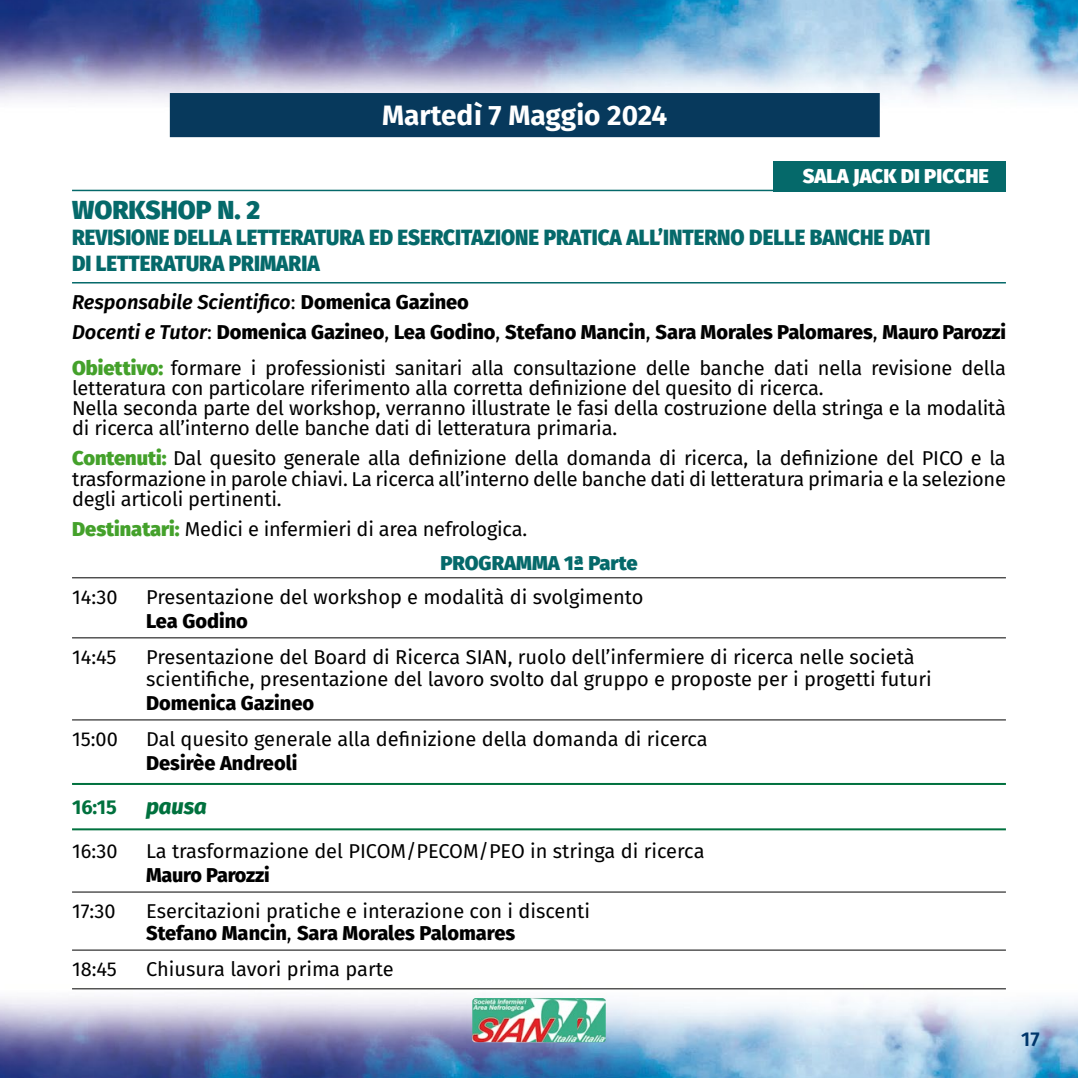
<style>
.page{position:relative;width:1078px;height:1078px;background:#fff}
.page>*{position:absolute;margin:0;border:0;box-sizing:border-box;transform-origin:0 0}
.t1{font:700 28px "Fira Sans";color:#fff}
.t2{font:800 26px "Fira Sans";color:#05696a}
.t3{font:800 22px "Fira Sans";color:#05696a;scale:.93 1}
.t4{font:italic 800 22px "Fira Sans";color:#00713e}
.t5{font:20px/20px "Fira Sans";letter-spacing:-.01em;color:#000}
.t6{font:800 20px "Fira Sans";color:#000}
.t7{font:italic 600 20px "Fira Sans";color:#000}
.t8{font:800 20px "Fira Sans";color:#fff}
.t9{font:800 20px "Fira Sans";color:#05696a}
.t10{font:700 20px "Fira Sans";color:#00713e}
.t11{font:600 20px "Fira Sans";color:#00366b}
.s1{font-weight:400;font-style:normal}
.s2{font-weight:800;font-style:normal}
.s3{font-weight:600;font-style:italic}
.s4{font-weight:400}
.s5{font-weight:800;color:#44a12b}
</style>
<div class="page">
<img style="left:0;top:0;width:1077px;height:1077px">
<img style="left:577px;top:997px;width:28px;height:44px">
<img style="left:472px;top:997px;width:105px;height:44px">
<div style="left:170px;top:93px;width:709px;height:44px;background:#07395c"></div>
<hr style="left:72px;top:190px;width:739px;height:1px;background:#05696a">
<hr style="left:72px;top:282px;width:933px;height:1px;background:#05696a">
<hr style="left:72px;top:988px;width:933px;height:1px;background:#000">
<div style="left:772px;top:161px;width:233px;height:30px;background:#05696a"></div>
<hr style="left:72px;top:577px;width:933px;height:1px;background:#000">
<hr style="left:72px;top:637px;width:933px;height:1px;background:#000">
<hr style="left:72px;top:719px;width:933px;height:1px;background:#000">
<hr style="left:72px;top:891px;width:933px;height:1px;background:#000">
<hr style="left:72px;top:949px;width:933px;height:1px;background:#000">
<hr style="left:72px;top:782px;width:933px;height:2px;background:#00713e">
<hr style="left:72px;top:828px;width:933px;height:2px;background:#00713e">
<p class="t1" style="left:382px;top:92px;width:286px">Martedì 7 Maggio 2024</p>
<p class="t8" style="left:802px;top:158px;width:188px">SALA JACK DI PICCHE</p>
<p class="t2" style="left:72px;top:187px;width:189px">WORKSHOP N. 2</p>
<p class="t3" style="left:72px;top:218px;width:924px">REVISIONE DELLA LETTERATURA ED ESERCITAZIONE PRATICA ALL’INTERNO DELLE BANCHE DATI</p>
<p class="t3" style="left:72px;top:244px;width:268px">DI LETTERATURA PRIMARIA</p>
<p class="t7" style="left:72px;top:286px;width:398px">Responsabile Scientifico<span class="s1">:</span> <span class="s2">Domenica Gazineo</span></p>
<p class="t6" style="left:72px;top:315px;width:935px"><span class="s3">Docenti e Tutor</span><span class="s4">:</span> Domenica Gazineo<span class="s4">,</span> Lea Godino<span class="s4">,</span> Stefano Mancin<span class="s4">,</span> Sara Morales Palomares<span class="s4">,</span> Mauro Parozzi</p>
<p class="t5" style="left:72px;top:358px;width:935px"><span class="s5">Obiettivo:</span> formare i professionisti sanitari alla consultazione delle banche dati nella revisione della letteratura con particolare riferimento alla corretta definizione del quesito di ricerca.</p>
<p class="t5" style="left:72px;top:398px;width:935px">Nella seconda parte del workshop, verranno illustrate le fasi della costruzione della stringa e la modalità di ricerca all’interno delle banche dati di letteratura primaria.</p>
<p class="t5" style="left:72px;top:448px;width:935px;text-align:justify"><span class="s5">Contenuti:</span> Dal quesito generale alla definizione della domanda di ricerca, la definizione del PICO e la trasformazione in parole chiavi. La ricerca all’interno delle banche dati di letteratura primaria e la selezione degli articoli pertinenti.</p>
<p class="t5" style="left:72px;top:518px;width:456px"><span class="s5">Destinatari:</span> Medici e infermieri di area nefrologica.</p>
<p class="t9" style="left:440px;top:544px;width:199px">PROGRAMMA 1ª Parte</p>
<p class="t5" style="left:72px;top:586px;width:47px">14:30</p>
<p class="t5" style="left:146px;top:586px;width:498px">Presentazione del workshop e modalità di svolgimento</p>
<p class="t6" style="left:146px;top:603px;width:103px">Lea Godino</p>
<p class="t5" style="left:72px;top:646px;width:46px">14:45</p>
<p class="t5" style="left:146px;top:646px;width:770px">Presentazione del Board di Ricerca SIAN, ruolo dell’infermiere di ricerca nelle società</p>
<p class="t5" style="left:146px;top:668px;width:787px">scientifiche, presentazione del lavoro svolto dal gruppo e proposte per i progetti futuri</p>
<p class="t6" style="left:146px;top:685px;width:169px">Domenica Gazineo</p>
<p class="t5" style="left:72px;top:728px;width:47px">15:00</p>
<p class="t5" style="left:146px;top:728px;width:563px">Dal quesito generale alla definizione della domanda di ricerca</p>
<p class="t6" style="left:146px;top:745px;width:153px">Desirèe Andreoli</p>
<p class="t10" style="left:72px;top:789px;width:46px">16:15</p>
<p class="t4" style="left:146px;top:786px;width:62px">pausa</p>
<p class="t5" style="left:72px;top:840px;width:47px">16:30</p>
<p class="t5" style="left:146px;top:840px;width:560px">La trasformazione del PICOM/PECOM/PEO in stringa di ricerca</p>
<p class="t6" style="left:146px;top:857px;width:125px">Mauro Parozzi</p>
<p class="t5" style="left:72px;top:900px;width:45px">17:30</p>
<p class="t5" style="left:146px;top:900px;width:445px">Esercitazioni pratiche e interazione con i discenti</p>
<p class="t6" style="left:146px;top:915px;width:370px">Stefano Mancin<span class="s4">,</span> Sara Morales Palomares</p>
<p class="t5" style="left:72px;top:958px;width:46px">18:45</p>
<p class="t5" style="left:146px;top:958px;width:249px">Chiusura lavori prima parte</p>
<p class="t11" style="left:1020px;top:1021px;width:20px">17</p>
</div>
